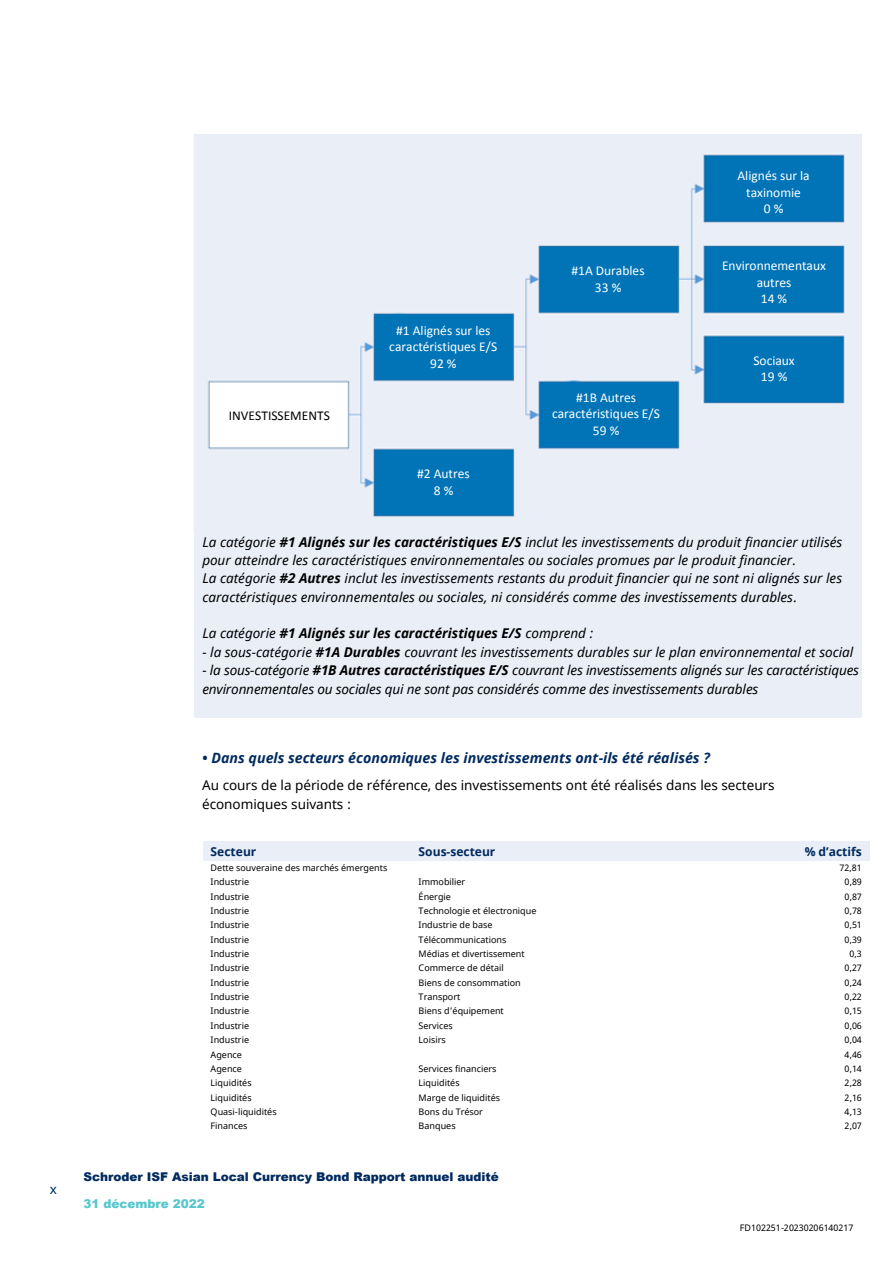
<style>
.page{position:relative;width:893px;height:1263px;background:#fff}
.page>*{position:absolute;margin:0;border:0;box-sizing:border-box;transform-origin:0 0}
.t1{font:italic 700 14.25px "Noto Sans";color:#002a5e}
.t2{font:italic 13.5px/18.3px "Noto Sans";letter-spacing:-.005em;color:#000}
.t3{font:13.5px/16.5px "Calibri";color:#fff;text-align:center}
.t4{font:13.5px/18.3px "Noto Sans";color:#000}
.t5{font:italic 700 13.5px "Noto Sans";letter-spacing:-.005em;color:#000}
.t6{font:13.5px "Calibri";color:#000}
.t7{font:13.5px "Noto Sans";color:#002a5e}
.t8{font:900 12px "Arial";color:#002a5e}
.t9{font:700 12px "Noto Sans";color:#002a5e}
.t10{font:900 12px "Arial";letter-spacing:-.01em;color:#57c7cd}
.t11{font:9px "Noto Sans";color:#000}
.s1{font-weight:700}
.s2{font-weight:400}
</style>
<div class="page">
<div style="left:202px;top:532px;width:659px;height:18px;background:#eaeef7"></div>
<div style="left:202px;top:550px;width:659px;height:19px;background:#eaeef7"></div>
<div style="left:202px;top:569px;width:659px;height:18px;background:#eaeef7"></div>
<div style="left:202px;top:587px;width:659px;height:19px;background:#eaeef7"></div>
<div style="left:202px;top:606px;width:659px;height:18px;background:#eaeef7"></div>
<div style="left:202px;top:624px;width:659px;height:18px;background:#eaeef7"></div>
<div style="left:202px;top:642px;width:659px;height:19px;background:#eaeef7"></div>
<div style="left:202px;top:661px;width:659px;height:18px;background:#eaeef7"></div>
<div style="left:202px;top:679px;width:659px;height:18px;background:#eaeef7"></div>
<div style="left:202px;top:697px;width:659px;height:21px;background:#eaeef7"></div>
<div style="left:203px;top:842px;width:208px;height:18px;background:#eaeef7"></div>
<div style="left:411px;top:842px;width:337px;height:18px;background:#eaeef7"></div>
<div style="left:748px;top:842px;width:122px;height:18px;background:#eaeef7"></div>
<img style="left:194px;top:135px;width:667px;height:397px">
<img style="left:219px;top:405px;width:121px;height:20px">
<div style="left:544px;top:387px;width:124px;height:53px;background:#0074b7"></div>
<div style="left:412px;top:463px;width:63px;height:38px;background:#0074b7"></div>
<div style="left:388px;top:316px;width:110px;height:61px;background:#0074b7"></div>
<div style="left:558px;top:253px;width:100px;height:52px;background:#0074b7"></div>
<div style="left:721px;top:166px;width:105px;height:52px;background:#0074b7"></div>
<div style="left:712px;top:256px;width:124px;height:52px;background:#0074b7"></div>
<div style="left:751px;top:349px;width:46px;height:40px;background:#0074b7"></div>
<p class="t7" style="left:50px;top:1180px;width:9px">x</p>
<p class="t6" style="left:229px;top:406px;width:103px">INVESTISSEMENTS</p>
<p class="t3" style="left:389px;top:321px;width:110px">#1 Alignés sur les caractéristiques E/S<br>92 %</p>
<p class="t3" style="left:417px;top:465px;width:54px">#2 Autres<br>8 %</p>
<p class="t3" style="left:571px;top:262px;width:75px">#1A Durables<br>33 %</p>
<p class="t3" style="left:552px;top:389px;width:110px">#1B Autres caractéristiques E/S<br>59 %</p>
<p class="t3" style="left:737px;top:167px;width:74px">Alignés sur la taxinomie<br>0%</p>
<p class="t3" style="left:722px;top:257px;width:105px">Environnementaux autres<br>14 %</p>
<p class="t3" style="left:753px;top:352px;width:43px">Sociaux<br>19 %</p>
<p class="t2" style="left:202px;top:532px;width:641px">La catégorie <span class="s1">#1 Alignés sur les caractéristiques E/S</span> inclut les investissements du produit financier utilisés pour atteindre les caractéristiques environnementales ou sociales promues par le produit financier.<br>La catégorie <span class="s1">#2 Autres</span> inclut les investissements restants du produit financier qui ne sont ni alignés sur les caractéristiques environnementales ou sociales, ni considérés comme des investissements durables.</p>
<p class="t5" style="left:202px;top:624px;width:392px"><span class="s2">La catégorie</span> #1 Alignés sur les caractéristiques E/S <span class="s2">comprend :</span></p>
<p class="t2" style="left:202px;top:642px;width:653px">- la sous-catégorie <span class="s1">#1A Durables</span> couvrant les investissements durables sur le plan environnemental et social</p>
<p class="t2" style="left:202px;top:661px;width:658px">- la sous-catégorie <span class="s1">#1B Autres caractéristiques E/S</span> couvrant les investissements alignés sur les caractéristiques environnementales ou sociales qui ne sont pas considérés comme des investissements durables</p>
<p class="t1" style="left:202px;top:748px;width:509px">• Dans quels secteurs économiques les investissements ont-ils été réalisés ?</p>
<p class="t4" style="left:202px;top:777px;width:574px">Au cours de la période de référence, des investissements ont été réalisés dans les secteurs économiques suivants :</p>
<p class="t9" style="left:211px;top:843px;width:47px">Secteur</p>
<p class="t9" style="left:419px;top:843px;width:78px">Sous-secteur</p>
<p class="t9" style="left:805px;top:843px;width:59px">% d’actifs</p>
<p class="t11" style="left:211px;top:861px;width:178px">Dette souveraine des marchés émergents</p>
<p class="t11" style="left:840px;top:861px;width:24px">72,81</p>
<p class="t11" style="left:211px;top:876px;width:40px">Industrie</p>
<p class="t11" style="left:419px;top:876px;width:48px">Immobilier</p>
<p class="t11" style="left:845px;top:876px;width:19px">0,89</p>
<p class="t11" style="left:211px;top:890px;width:40px">Industrie</p>
<p class="t11" style="left:419px;top:890px;width:34px">Énergie</p>
<p class="t11" style="left:845px;top:890px;width:19px">0,87</p>
<p class="t11" style="left:211px;top:904px;width:40px">Industrie</p>
<p class="t11" style="left:419px;top:904px;width:119px">Technologie et électronique</p>
<p class="t11" style="left:845px;top:904px;width:19px">0,78</p>
<p class="t11" style="left:211px;top:919px;width:40px">Industrie</p>
<p class="t11" style="left:419px;top:919px;width:75px">Industrie de base</p>
<p class="t11" style="left:845px;top:919px;width:19px">0,51</p>
<p class="t11" style="left:211px;top:933px;width:40px">Industrie</p>
<p class="t11" style="left:419px;top:933px;width:89px">Télécommunications</p>
<p class="t11" style="left:845px;top:933px;width:19px">0,39</p>
<p class="t11" style="left:211px;top:947px;width:40px">Industrie</p>
<p class="t11" style="left:419px;top:947px;width:108px">Médias et divertissement</p>
<p class="t11" style="left:849px;top:947px;width:14px">0,3</p>
<p class="t11" style="left:211px;top:962px;width:40px">Industrie</p>
<p class="t11" style="left:419px;top:962px;width:87px">Commerce de détail</p>
<p class="t11" style="left:845px;top:962px;width:19px">0,27</p>
<p class="t11" style="left:211px;top:976px;width:40px">Industrie</p>
<p class="t11" style="left:419px;top:976px;width:103px">Biens de consommation</p>
<p class="t11" style="left:845px;top:976px;width:19px">0,24</p>
<p class="t11" style="left:211px;top:991px;width:40px">Industrie</p>
<p class="t11" style="left:419px;top:991px;width:43px">Transport</p>
<p class="t11" style="left:845px;top:991px;width:19px">0,22</p>
<p class="t11" style="left:211px;top:1005px;width:40px">Industrie</p>
<p class="t11" style="left:419px;top:1005px;width:87px">Biens d’équipement</p>
<p class="t11" style="left:845px;top:1005px;width:19px">0,15</p>
<p class="t11" style="left:211px;top:1019px;width:40px">Industrie</p>
<p class="t11" style="left:419px;top:1019px;width:36px">Services</p>
<p class="t11" style="left:845px;top:1019px;width:19px">0,06</p>
<p class="t11" style="left:211px;top:1034px;width:40px">Industrie</p>
<p class="t11" style="left:419px;top:1034px;width:29px">Loisirs</p>
<p class="t11" style="left:845px;top:1034px;width:19px">0,04</p>
<p class="t11" style="left:211px;top:1048px;width:33px">Agence</p>
<p class="t11" style="left:845px;top:1048px;width:19px">4,46</p>
<p class="t11" style="left:211px;top:1062px;width:33px">Agence</p>
<p class="t11" style="left:419px;top:1062px;width:79px">Services financiers</p>
<p class="t11" style="left:845px;top:1062px;width:19px">0,14</p>
<p class="t11" style="left:211px;top:1077px;width:43px">Liquidités</p>
<p class="t11" style="left:419px;top:1077px;width:43px">Liquidités</p>
<p class="t11" style="left:845px;top:1077px;width:19px">2,28</p>
<p class="t11" style="left:211px;top:1091px;width:43px">Liquidités</p>
<p class="t11" style="left:419px;top:1091px;width:83px">Marge de liquidités</p>
<p class="t11" style="left:845px;top:1091px;width:19px">2,16</p>
<p class="t11" style="left:211px;top:1105px;width:68px">Quasi-liquidités</p>
<p class="t11" style="left:419px;top:1105px;width:66px">Bons du Trésor</p>
<p class="t11" style="left:845px;top:1105px;width:19px">4,13</p>
<p class="t11" style="left:211px;top:1120px;width:38px">Finances</p>
<p class="t11" style="left:419px;top:1120px;width:39px">Banques</p>
<p class="t11" style="left:845px;top:1120px;width:19px">2,07</p>
<p class="t8" style="left:83px;top:1168px;width:417px">Schroder ISF Asian Local Currency Bond Rapport annuel audité</p>
<p class="t10" style="left:83px;top:1195px;width:123px">31 décembre 2022</p>
<p class="t11" style="left:740px;top:1221px;width:115px">FD102251-20230206140217</p>
</div>
